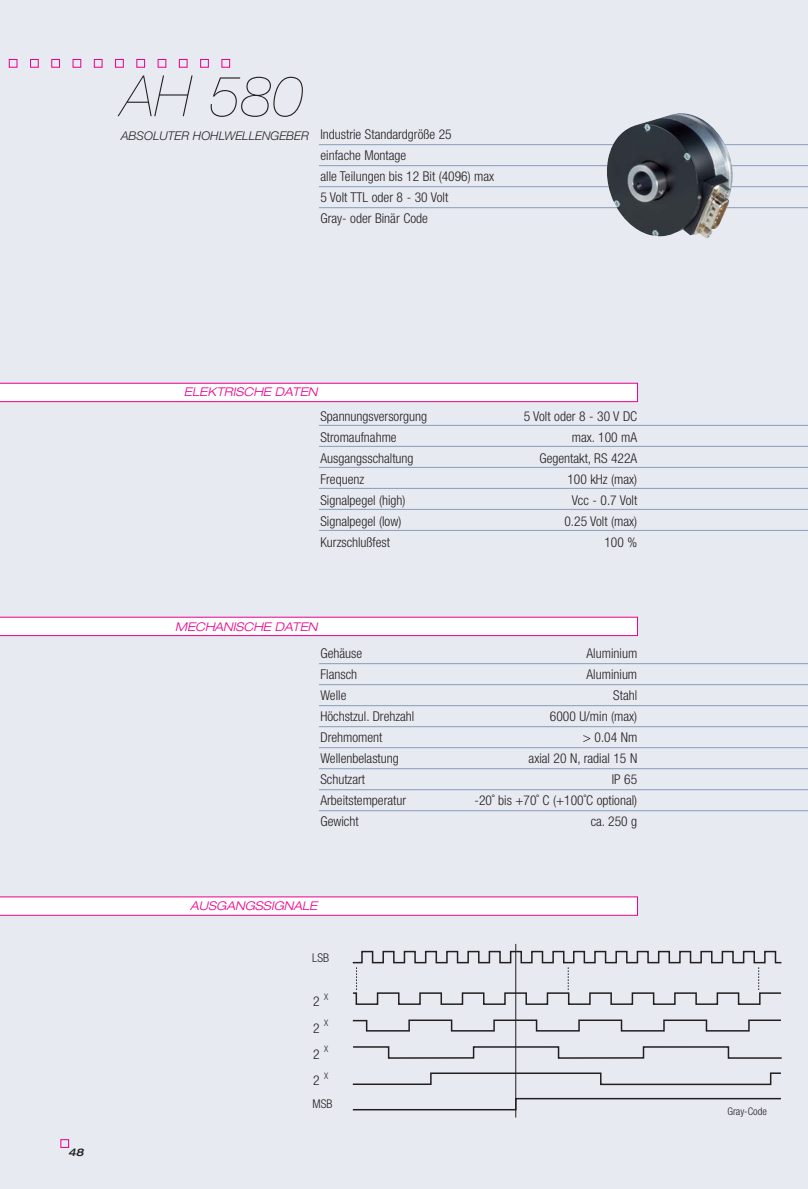
<style>
.page{position:relative;width:808px;height:1189px;background:#fff}
.page>*{position:absolute;margin:0;border:0;box-sizing:border-box;transform-origin:0 0}
.t1{font:italic 200 57px "Helvetica Neue";color:#231f20}
.t2{font:300 condensed 13.5px/21px "Helvetica Neue";color:#231f20}
.t3{font:italic 300 12px "Helvetica Neue";color:#231f20}
.t4{font:italic 300 expanded 12px "Helvetica Neue";color:#ec008c}
.t5{font:300 condensed 12px "Helvetica Neue";color:#231f20}
.t6{font:300 condensed 10.5px "Helvetica Neue";color:#231f20}
.t7{font:italic 500 expanded 10.5px "Helvetica Neue";color:#231f20}
.t8{font:300 condensed 9px "Helvetica Neue";color:#231f20}
.s1{font-style:normal;font-stretch:condensed;font-size:13.5px}
</style>
<div class="page">
<div style="left:0;top:0;width:808px;height:1188px;background:#e7eaf1"></div>
<div style="left:60px;top:1139px;width:9px;height:8px;border:1px solid #ec008c"></div>
<svg style="left:9px;top:59px;width:221px;height:9px"></svg>
<svg style="left:0;top:617px;width:638px;height:19px;background:#fde8f4"></svg>
<svg style="left:0;top:383px;width:638px;height:19px;background:#fde8f4"></svg>
<svg style="left:352px;top:950px;width:430px;height:161px"></svg>
<svg style="left:356px;top:967px;width:1px;height:23px"></svg>
<svg style="left:758px;top:967px;width:1px;height:23px"></svg>
<svg style="left:568px;top:967px;width:1px;height:23px"></svg>
<hr style="left:515px;top:943px;width:1px;height:174px;background:#231f20">
<hr style="left:319px;top:144px;width:489px;height:1px;background:#91a5c1">
<hr style="left:319px;top:165px;width:489px;height:1px;background:#91a5c1">
<hr style="left:319px;top:186px;width:489px;height:1px;background:#91a5c1">
<hr style="left:319px;top:207px;width:489px;height:1px;background:#91a5c1">
<hr style="left:319px;top:425px;width:489px;height:1px;background:#91a5c1">
<hr style="left:319px;top:446px;width:489px;height:1px;background:#91a5c1">
<hr style="left:319px;top:467px;width:489px;height:1px;background:#91a5c1">
<hr style="left:319px;top:488px;width:489px;height:1px;background:#91a5c1">
<hr style="left:319px;top:509px;width:489px;height:1px;background:#91a5c1">
<hr style="left:319px;top:530px;width:489px;height:1px;background:#91a5c1">
<hr style="left:319px;top:663px;width:489px;height:1px;background:#91a5c1">
<hr style="left:319px;top:684px;width:489px;height:1px;background:#91a5c1">
<hr style="left:319px;top:705px;width:489px;height:1px;background:#91a5c1">
<hr style="left:319px;top:726px;width:489px;height:1px;background:#91a5c1">
<hr style="left:319px;top:747px;width:489px;height:1px;background:#91a5c1">
<hr style="left:319px;top:768px;width:489px;height:1px;background:#91a5c1">
<hr style="left:319px;top:789px;width:489px;height:1px;background:#91a5c1">
<hr style="left:319px;top:810px;width:489px;height:1px;background:#91a5c1">
<svg style="left:0;top:896px;width:638px;height:19px;background:#fdedf7"></svg>
<img style="left:604px;top:113px;width:129px;height:125px">
<h1 class="t1" style="left:122px;top:75px;width:184px">AH 580</h1>
<p class="t3" style="left:121px;top:131px;width:332px">ABSOLUTER HOHLWELLENGEBER <span class="s1">Industrie Standardgröße 25</span></p>
<p class="t2" style="left:320px;top:146px;width:175px">einfache Montage<br>alle Teilungen bis 12 Bit (4096) max<br>5 Volt TTL oder 8 - 30 Volt<br>Gray- oder Binär Code</p>
<p class="t7" style="left:68px;top:1147px;width:19px">48</p>
<p class="t4" style="left:184px;top:388px;width:137px">ELEKTRISCHE DATEN</p>
<p class="t2" style="left:320px;top:406px;width:108px">Spannungsversorgung</p>
<p class="t2" style="left:524px;top:406px;width:115px">5 Volt oder 8 - 30 V DC</p>
<p class="t2" style="left:320px;top:427px;width:78px">Stromaufnahme</p>
<p class="t2" style="left:572px;top:427px;width:67px">max. 100 mA</p>
<p class="t2" style="left:320px;top:448px;width:95px">Ausgangsschaltung</p>
<p class="t2" style="left:539px;top:448px;width:99px">Gegentakt, RS 422A</p>
<p class="t2" style="left:320px;top:469px;width:45px">Frequenz</p>
<p class="t2" style="left:567px;top:469px;width:71px">100 kHz (max)</p>
<p class="t2" style="left:320px;top:490px;width:87px">Signalpegel (high)</p>
<p class="t2" style="left:572px;top:490px;width:67px">Vcc - 0.7 Volt</p>
<p class="t2" style="left:320px;top:511px;width:82px">Signalpegel (low)</p>
<p class="t2" style="left:564px;top:511px;width:74px">0.25 Volt (max)</p>
<p class="t2" style="left:320px;top:532px;width:71px">Kurzschlußfest</p>
<p class="t2" style="left:604px;top:532px;width:34px">100 %</p>
<p class="t4" style="left:175px;top:622px;width:146px">MECHANISCHE DATEN</p>
<p class="t2" style="left:320px;top:643px;width:43px">Gehäuse</p>
<p class="t2" style="left:586px;top:643px;width:52px">Aluminium</p>
<p class="t2" style="left:320px;top:664px;width:38px">Flansch</p>
<p class="t2" style="left:586px;top:664px;width:52px">Aluminium</p>
<p class="t2" style="left:320px;top:685px;width:27px">Welle</p>
<p class="t2" style="left:613px;top:685px;width:25px">Stahl</p>
<p class="t2" style="left:320px;top:706px;width:95px">Höchstzul. Drehzahl</p>
<p class="t2" style="left:550px;top:706px;width:89px">6000 U/min (max)</p>
<p class="t2" style="left:320px;top:727px;width:64px">Drehmoment</p>
<p class="t2" style="left:583px;top:727px;width:56px">&gt; 0.04 Nm</p>
<p class="t2" style="left:320px;top:748px;width:80px">Wellenbelastung</p>
<p class="t2" style="left:529px;top:748px;width:110px">axial 20 N, radial 15 N</p>
<p class="t2" style="left:320px;top:769px;width:46px">Schutzart</p>
<p class="t2" style="left:612px;top:769px;width:27px">IP 65</p>
<p class="t2" style="left:320px;top:790px;width:87px">Arbeitstemperatur</p>
<p class="t2" style="left:475px;top:790px;width:164px">-20˚ bis +70˚ C (+100˚C optional)</p>
<p class="t2" style="left:320px;top:811px;width:40px">Gewicht</p>
<p class="t2" style="left:591px;top:811px;width:48px">ca. 250 g</p>
<p class="t4" style="left:190px;top:901px;width:131px">AUSGANGSSIGNALE</p>
<p class="t5" style="left:312px;top:953px;width:18px">LSB</p>
<p class="t8" style="left:324px;top:993px;width:6px">X</p>
<p class="t8" style="left:324px;top:1019px;width:6px">X</p>
<p class="t8" style="left:324px;top:1046px;width:6px">X</p>
<p class="t8" style="left:324px;top:1072px;width:6px">X</p>
<p class="t2" style="left:313px;top:989px;width:8px;line-height:26.2px;text-align:justify">2<br>2<br>2<br>2</p>
<p class="t5" style="left:312px;top:1099px;width:21px">MSB</p>
<p class="t6" style="left:727px;top:1107px;width:41px">Gray-Code</p>
</div>
